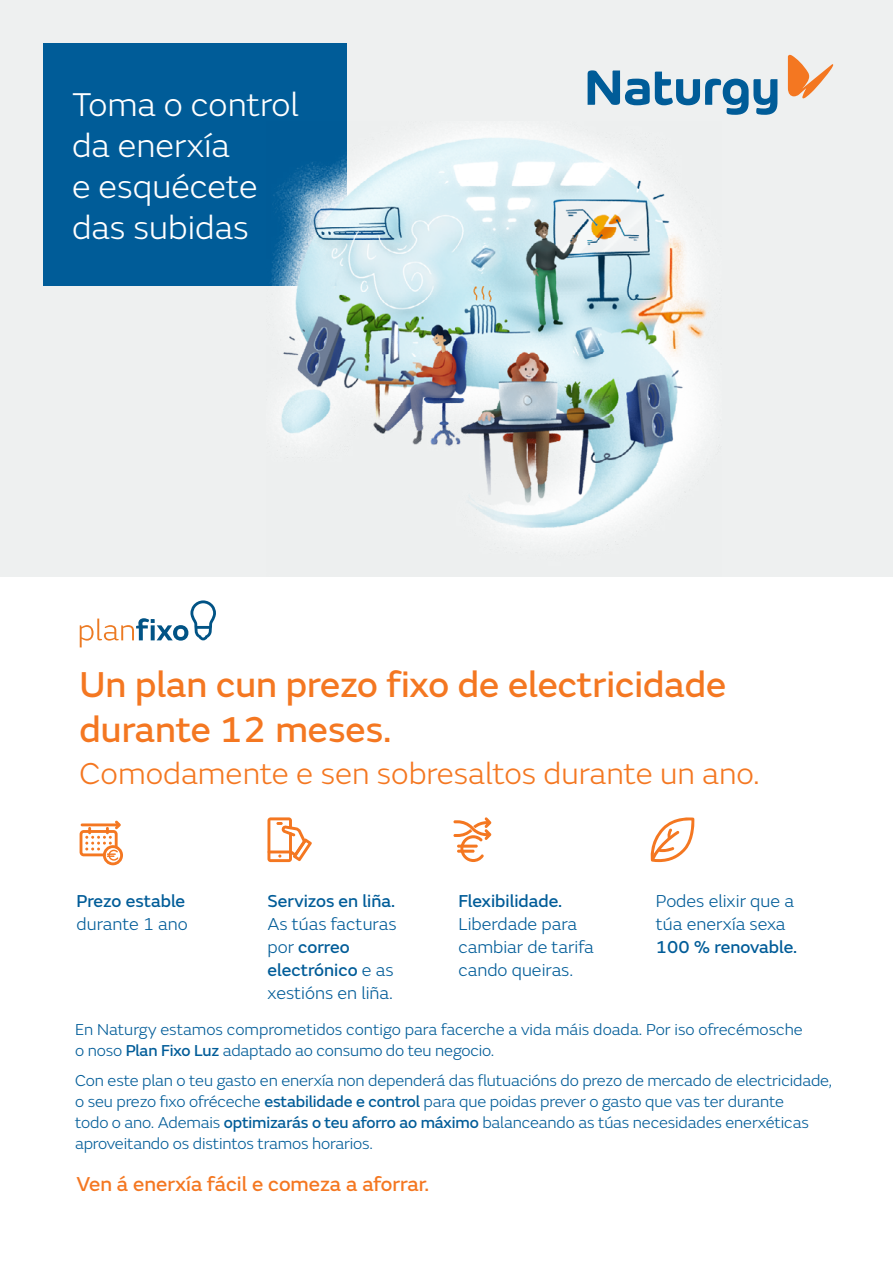
<style>
.page{position:relative;width:893px;height:1263px;background:#fff}
.page>*{position:absolute;margin:0;border:0;box-sizing:border-box;transform-origin:0 0}
.t1{font:37.5px/45px "FS Emeric Core";color:#f47721}
.t2{font:300 34.35px/41.2px "FS Emeric";color:#fff}
.t3{font:300 31.5px "FS Emeric";color:#f47721}
.t4{font:21px "FS Emeric Core";color:#f47721}
.t5{font:300 18px/23px "FS Emeric";color:#005c98}
.t6{font:18px/23px "FS Emeric Core";color:#005c98}
.t7{font:300 16.5px/21px "FS Emeric";letter-spacing:-.01em;color:#005c98}
.s1{font-family:"FS Emeric";font-weight:300}
.s2{font-family:"FS Emeric Core";font-weight:400}
</style>
<div class="page">
<div style="left:0;top:0;width:893px;height:576px;background:#eef0f0"></div>
<div style="left:44px;top:43px;width:303px;height:243px;background:#005c98"></div>
<svg style="left:788px;top:55px;width:45px;height:43px"></svg>
<svg style="left:588px;top:70px;width:189px;height:45px"></svg>
<img style="left:271px;top:129px;width:435px;height:406px">
<svg style="left:80px;top:820px;width:43px;height:45px"></svg>
<svg style="left:267px;top:817px;width:45px;height:45px"></svg>
<svg style="left:453px;top:817px;width:38px;height:45px"></svg>
<svg style="left:650px;top:817px;width:45px;height:45px"></svg>
<svg style="left:80px;top:600px;width:136px;height:47px"></svg>
<h2 class="t2" style="left:72px;top:82px;width:228px">Toma o control da enerxía<br>e esquécete das subidas</h2>
<h1 class="t1" style="left:80px;top:660px;width:648px">Un plan cun prezo fixo de electricidade durante 12 meses.</h1>
<h3 class="t3" style="left:80px;top:753px;width:682px">Comodamente e sen sobresaltos durante un ano.</h3>
<p class="t6" style="left:77px;top:889px;width:110px">Prezo estable</p>
<p class="t5" style="left:77px;top:912px;width:113px">durante 1 ano</p>
<p class="t6" style="left:267px;top:889px;width:129px">Servizos en liña.</p>
<p class="t5" style="left:267px;top:912px;width:131px">As túas facturas</p>
<p class="t6" style="left:267px;top:934px;width:128px"><span class="s1">por</span> correo electrónico <span class="s1">e as</span></p>
<p class="t5" style="left:267px;top:981px;width:127px">xestións en liña.</p>
<p class="t6" style="left:458px;top:889px;width:105px">Flexibilidade.</p>
<p class="t5" style="left:458px;top:912px;width:137px">Liberdade para cambiar de tarifa cando queiras.</p>
<p class="t5" style="left:656px;top:889px;width:140px">Podes elixir que a túa enerxía sexa</p>
<p class="t6" style="left:656px;top:934px;width:143px">100 % renovable.</p>
<p class="t7" style="left:75px;top:1018px;width:729px">En Naturgy estamos comprometidos contigo para facerche a vida máis doada. Por iso ofrecémosche o noso <span class="s2">Plan Fixo Luz</span> adaptado ao consumo do teu negocio.</p>
<p class="t7" style="left:75px;top:1069px;width:759px">Con este plan o teu gasto en enerxía non dependerá das flutuacións do prezo de mercado de electricidade, o seu prezo fixo ofréceche <span class="s2">estabilidade e control</span> para que poidas prever o gasto que vas ter durante<br>todo o ano. Ademais <span class="s2">optimizarás o teu aforro ao máximo</span> balanceando as túas necesidades enerxéticas aproveitando os distintos tramos horarios.</p>
<p class="t4" style="left:77px;top:1168px;width:354px">Ven á enerxía fácil e comeza a aforrar.</p>
</div>
